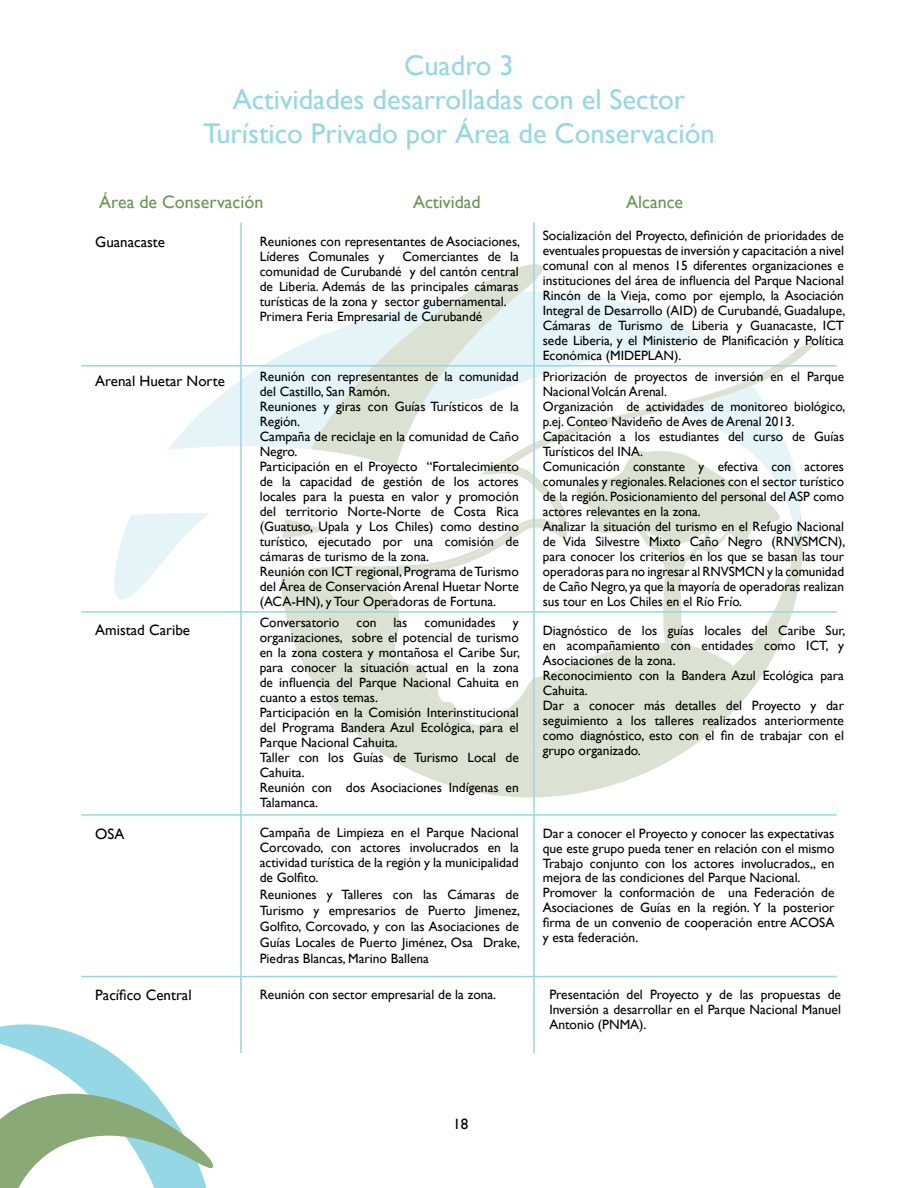
<style>
.page{position:relative;width:918px;height:1188px;background:#fff}
.page>*{position:absolute;margin:0;border:0;box-sizing:border-box;transform-origin:0 0}
.t1{font:28.5px/34.2px "Gill Sans";color:#95d7e5;text-align:center}
.t2{font:18px "Gill Sans";color:#67964d}
.t3{font:15px "Gill Sans";color:#000}
.t4{font:13.5px/15px "Gill Sans";color:#000}
</style>
<div class="page">
<svg style="left:281px;top:264px;width:531px;height:533px"></svg>
<svg style="left:369px;top:616px;width:380px;height:138px;fill:#dce2d3"></svg>
<svg style="left:566px;top:580px;width:215px;height:64px"></svg>
<svg style="left:374px;top:580px;width:158px;height:144px"></svg>
<svg style="left:804px;top:342px;width:10px;height:236px"></svg>
<svg style="left:114px;top:335px;width:690px;height:245px"></svg>
<svg style="left:0;top:1024px;width:213px;height:164px"></svg>
<hr style="left:533px;top:223px;width:2px;height:830px;background:#95d7e5">
<hr style="left:81px;top:365px;width:756px;height:2px;background:#95d7e5">
<hr style="left:81px;top:611px;width:756px;height:2px;background:#95d7e5">
<hr style="left:81px;top:814px;width:756px;height:2px;background:#95d7e5">
<hr style="left:81px;top:976px;width:756px;height:1px;background:#95d7e5">
<hr style="left:240px;top:223px;width:2px;height:830px;background:#95d7e5">
<h1 class="t1" style="left:203px;top:48px;width:513px">Cuadro 3<br>Actividades desarrolladas con el Sector<br>Turístico Privado por Área de Conservación</h1>
<h2 class="t2" style="left:99px;top:192px;width:166px">Área de Conservación</h2>
<h2 class="t2" style="left:413px;top:192px;width:69px">Actividad</h2>
<h2 class="t2" style="left:626px;top:192px;width:59px">Alcance</h2>
<p class="t3" style="left:95px;top:233px;width:71px">Guanacaste</p>
<p class="t4" style="left:543px;top:228px;width:304px;text-align:justify">Socialización del Proyecto, definición de prioridades de eventuales propuestas de inversión y capacitación a nivel comunal con al menos 15 diferentes organizaciones e instituciones del área de influencia del Parque Nacional Rincón de la Vieja, como por ejemplo, la Asociación Integral de Desarrollo (AID) de Curubandé, Guadalupe, Cámaras de Turismo de Liberia y Guanacaste, ICT sede Liberia, y el Ministerio de Planificación y Política Económica (MIDEPLAN).</p>
<p class="t4" style="left:543px;top:369px;width:304px">Priorización de proyectos de inversión en el Parque Nacional Volcán Arenal.<br>Organización de actividades de monitoreo biológico, p.ej. Conteo Navideño de Aves de Arenal 2013.<br>Capacitación a los estudiantes del curso de Guías Turísticos del INA.<br>Comunicación constante y efectiva con actores comunales y regionales. Relaciones con el sector turístico de la región. Posicionamiento del personal del ASP como actores relevantes en la zona.<br>Analizar la situación del turismo en el Refugio Nacional de Vida Silvestre Mixto Caño Negro (RNVSMCN), para conocer los criterios en los que se basan las tour operadoras para no ingresar al RNVSMCN y la comunidad de Caño Negro, ya que la mayoría de operadoras realizan sus tour en Los Chiles en el Río Frío.</p>
<p class="t4" style="left:543px;top:623px;width:304px">Diagnóstico de los guías locales del Caribe Sur, en acompañamiento con entidades como ICT, y Asociaciones de la zona.<br>Reconocimiento con la Bandera Azul Ecológica para Cahuita.<br>Dar a conocer más detalles del Proyecto y dar seguimiento a los talleres realizados anteriormente como diagnóstico, esto con el fin de trabajar con el grupo organizado.</p>
<p class="t4" style="left:260px;top:234px;width:262px">Reuniones con representantes de Asociaciones,<br>Líderes Comunales y</p>
<p class="t4" style="left:260px;top:249px;width:261px;text-indent:143px">Comerciantes de la comunidad de Curubandé y del cantón central de Liberia. Además de las principales cámaras turísticas de la zona y sector gubernamental.<br>Primera Feria Empresarial de Curubandé</p>
<p class="t4" style="left:260px;top:369px;width:261px">Reunión con representantes de la comunidad del Castillo, San Ramón.<br>Reuniones y giras con Guías Turísticos de la Región.<br>Campaña de reciclaje en la comunidad de Caño Negro.<br>Participación en el Proyecto “Fortalecimiento de la capacidad de gestión de los actores locales para la puesta en valor y promoción del territorio Norte-Norte de Costa Rica (Guatuso, Upala y Los Chiles) como destino turístico, ejecutado por una comisión de cámaras de turismo de la zona.<br>Reunión con ICT regional, Programa de Turismo del Área de Conservación Arenal Huetar Norte (ACA-HN), y Tour Operadoras de Fortuna.</p>
<p class="t4" style="left:260px;top:614px;width:81px">Conversatorio</p>
<p class="t4" style="left:356px;top:614px;width:22px">con</p>
<p class="t4" style="left:394px;top:614px;width:15px">las</p>
<p class="t4" style="left:425px;top:614px;width:73px">comunidades</p>
<p class="t3" style="left:95px;top:373px;width:131px">Arenal Huetar Norte</p>
<p class="t4" style="left:260px;top:614px;width:262px;text-indent:253px">y organizaciones, sobre el potencial de turismo en la zona costera y montañosa el Caribe Sur, para conocer la situación actual en la zona de influencia del Parque Nacional Cahuita en cuanto a estos temas.<br>Participación en la Comisión Interinstitucional del Programa Bandera Azul Ecológica, para el<br>Parque Nacional Cahuita.<br>Taller con los Guías de Turismo Local de<br>Cahuita.<br>Reunión con dos Asociaciones Indígenas en<br>Talamanca.</p>
<p class="t4" style="left:260px;top:825px;width:262px;line-height:15.8px">Campaña de Limpieza en el Parque Nacional Corcovado, con actores involucrados en la actividad turística de la región y la municipalidad de Golfito.<br>Reuniones y Talleres con las Cámaras de Turismo y empresarios de Puerto Jimenez, Golfito, Corcovado, y con las Asociaciones de Guías Locales de Puerto Jiménez, Osa Drake, Piedras Blancas, Marino Ballena</p>
<p class="t4" style="left:260px;top:986px;width:238px">Reunión con sector empresarial de la zona.</p>
<p class="t3" style="left:95px;top:621px;width:96px">Amistad Caribe</p>
<p class="t3" style="left:95px;top:825px;width:31px">OSA</p>
<p class="t4" style="left:543px;top:825px;width:293px">Dar a conocer el Proyecto y conocer las expectativas que este grupo pueda tener en relación con el mismo Trabajo conjunto con los actores involucrados,, en mejora de las condiciones del Parque Nacional.<br>Promover la conformación de una Federación de Asociaciones de Guías en la región. Y la posterior firma de un convenio de cooperación entre ACOSA y esta federación.</p>
<p class="t3" style="left:95px;top:986px;width:98px">Pacífico Central</p>
<p class="t4" style="left:549px;top:986px;width:293px;text-align:justify">Presentación del Proyecto y de las propuestas de Inversión a desarrollar en el Parque Nacional Manuel Antonio (PNMA).</p>
<p class="t3" style="left:453px;top:1115px;width:16px">18</p>
</div>
